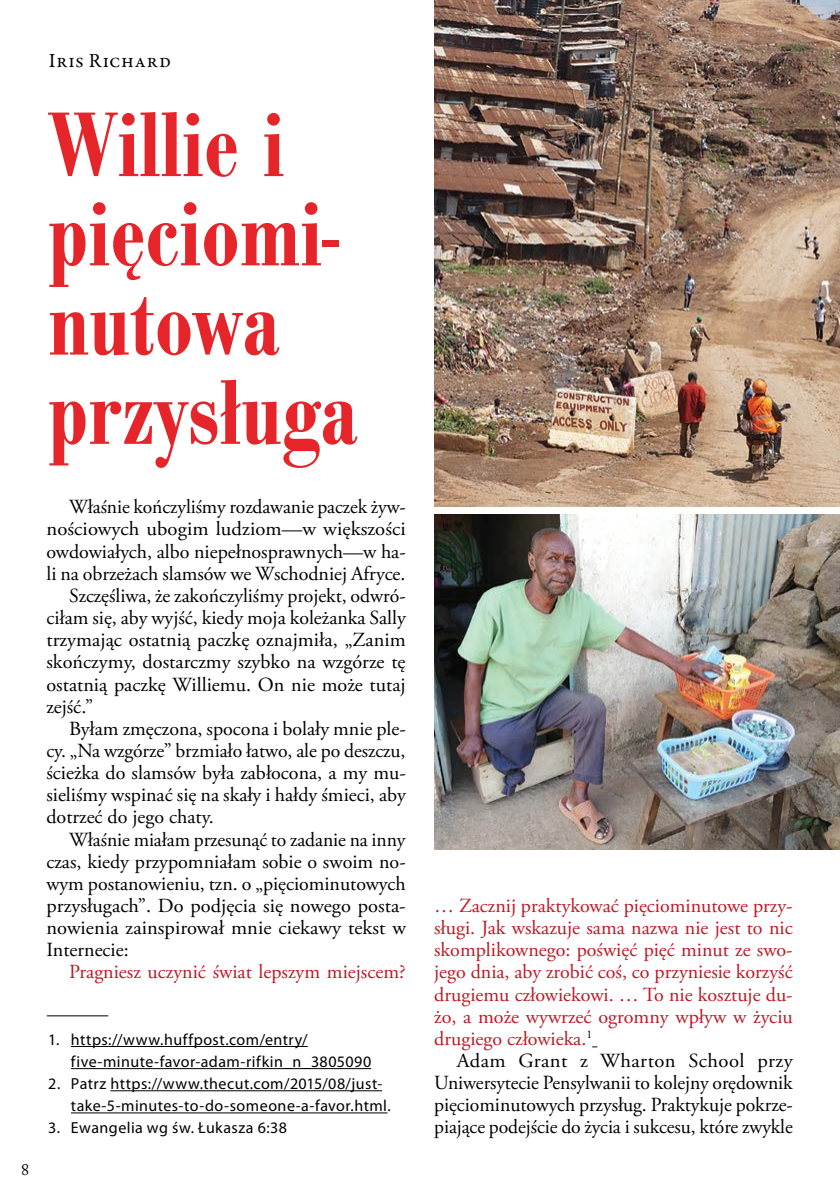
<style>
.page{position:relative;width:840px;height:1191px;background:#fff}
.page>*{position:absolute;margin:0;border:0;box-sizing:border-box;transform-origin:0 0}
.t1{font:95.2px/89.2px "Bodoni Antiqua TOT Dem Bol Con";color:#e52529}
.t2{font:20px/22.2px "Adobe Garamond Pro";color:#000;text-align:justify}
.t3{font:20px/22.2px "Adobe Garamond Pro";color:#be1823;text-align:justify}
.t4{font:20px "Garamond Premr Pro";letter-spacing:.05em;color:#000}
.t5{font:16px/22.2px "Myriad Pro";letter-spacing:.03em;color:#000}
.t6{font:16px "Adobe Caslon Pro";color:#000}
</style>
<div class="page">
<hr style="left:47px;top:1015px;width:61px;height:1px;background:#000">
<img style="left:434px;top:0;width:405px;height:506px">
<img style="left:434px;top:515px;width:405px;height:334px">
<hr style="left:71px;top:1046px;width:236px;height:1px;background:#000">
<hr style="left:71px;top:1068px;width:300px;height:1px;background:#000">
<hr style="left:110px;top:1090px;width:272px;height:1px;background:#000">
<hr style="left:71px;top:1112px;width:316px;height:1px;background:#000">
<p class="t4" style="left:49px;top:48px;width:124px">Iris Richard</p>
<h1 class="t1" style="left:48px;top:103px;width:310px">Willie i pięciomi&shy;nutowa przysługa</h1>
<p class="t2" style="left:69px;top:496px;width:338px">Właśnie kończyliśmy rozdawanie paczek żyw-</p>
<p class="t2" style="left:46px;top:519px;width:360px">nościowych ubogim ludziom—w większości</p>
<p class="t2" style="left:46px;top:541px;width:360px">owdowiałych, albo niepełnosprawnych—w ha-</p>
<p class="t2" style="left:46px;top:563px;width:360px">li na obrzeżach slamsów we Wschodniej Afryce.</p>
<p class="t2" style="left:69px;top:585px;width:338px">Szczęśliwa, że zakończyliśmy projekt, odwró-</p>
<p class="t2" style="left:46px;top:607px;width:360px">ciłam się, aby wyjść, kiedy moja koleżanka Sally</p>
<p class="t2" style="left:46px;top:629px;width:360px">trzymając ostatnią paczkę oznajmiła, „Zanim</p>
<p class="t2" style="left:46px;top:651px;width:360px">skończymy, dostarczmy szybko na wzgórze tę</p>
<p class="t2" style="left:46px;top:674px;width:360px">ostatnią paczkę Williemu. On nie może tutaj</p>
<p class="t2" style="left:46px;top:696px;width:48px">zejść.”</p>
<p class="t2" style="left:69px;top:718px;width:338px">Byłam zmęczona, spocona i bolały mnie ple-</p>
<p class="t2" style="left:46px;top:740px;width:360px">cy. „Na wzgórze” brzmiało łatwo, ale po deszczu,</p>
<p class="t2" style="left:46px;top:762px;width:361px">ścieżka do slamsów była zabłocona, a my mu-</p>
<p class="t2" style="left:46px;top:784px;width:360px">sieliśmy wspinać się na skały i hałdy śmieci, aby</p>
<p class="t2" style="left:46px;top:806px;width:169px">dotrzeć do jego chaty.</p>
<p class="t2" style="left:69px;top:828px;width:338px">Właśnie miałam przesunąć to zadanie na inny</p>
<p class="t2" style="left:46px;top:851px;width:360px">czas, kiedy przypomniałam sobie o swoim no-</p>
<p class="t2" style="left:46px;top:873px;width:360px">wym postanowieniu, tzn. o „pięciominutowych</p>
<p class="t2" style="left:46px;top:895px;width:360px">przysługach”. Do podjęcia się nowego posta-</p>
<p class="t2" style="left:46px;top:917px;width:361px">nowienia zainspirował mnie ciekawy tekst w</p>
<p class="t2" style="left:46px;top:939px;width:84px">Internecie:</p>
<p class="t3" style="left:69px;top:961px;width:338px">Pragniesz uczynić świat lepszym miejscem?</p>
<p class="t6" style="left:21px;top:1160px;width:9px">8</p>
<p class="t5" style="left:71px;top:1028px;width:301px;text-indent:-23px">1. https://www.huffpost.com/entry/ five-minute-favor-adam-rifkin_n_3805090</p>
<p class="t5" style="left:71px;top:1072px;width:321px;text-indent:-23px">2. Patrz https://www.thecut.com/2015/08/just&shy;take-5-minutes-to-do-someone-a-favor.html.</p>
<p class="t5" style="left:48px;top:1116px;width:240px">3. Ewangelia wg św. Łukasza 6:38</p>
<p class="t3" style="left:434px;top:895px;width:360px">… Zacznij praktykować pięciominutowe przy&shy;sługi. Jak wskazuje sama nazwa nie jest to nic skomplikownego: poświęć pięć minut ze swo&shy;jego dnia, aby zrobić coś, co przyniesie korzyść drugiemu człowiekowi. … To nie kosztuje du&shy;żo, a może wywrzeć ogromny wpływ w życiu drugiego człowieka.<sup>1</sup></p>
<p class="t2" style="left:434px;top:1050px;width:360px;text-indent:23px">Adam Grant z Wharton School przy Uniwersytecie Pensylwanii to kolejny orędownik pięciominutowych przysług. Praktykuje pokrze&shy;piające podejście do życia i sukcesu, które zwykle</p>
</div>
